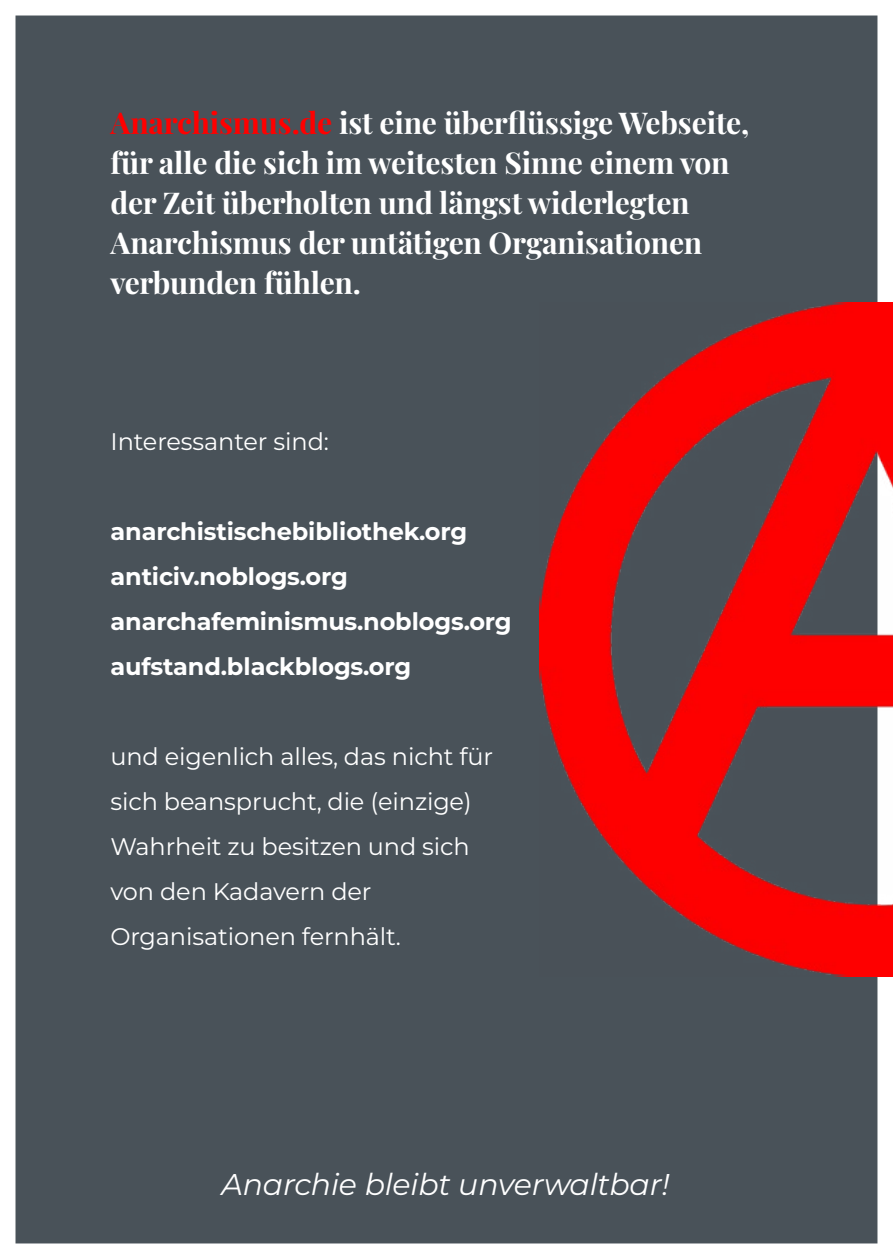
<style>
.page{position:relative;width:893px;height:1259px;background:#fff}
.page>*{position:absolute;margin:0;border:0;box-sizing:border-box;transform-origin:0 0}
.t1{font:700 30px/39.9px "Playfair Display";letter-spacing:-.005em;color:#fff}
.t2{font:italic 30px "Montserrat";letter-spacing:-.01em;color:#fff}
.t3{font:24px/45px "Montserrat";letter-spacing:-.005em;color:#fff}
.t4{font:700 24px/45px "Montserrat";letter-spacing:-.005em;color:#fff}
.s1{color:#f00}
</style>
<div class="page">
<div style="left:17px;top:17px;width:859px;height:1225px;background:#495259"></div>
<img style="left:540px;top:303px;width:353px;height:673px">
<p class="t1" style="left:111px;top:102px;width:640px"><span class="s1">Anarchismus.de</span> ist eine überflüssige Webseite, für alle die sich im weitesten Sinne einem von der Zeit überholten und längst widerlegten Anarchismus der untätigen Organisationen verbunden fühlen.</p>
<p class="t3" style="left:111px;top:419px;width:220px">Interessanter sind:</p>
<p class="t4" style="left:111px;top:509px;width:403px">anarchistischebibliothek.org anticiv.noblogs.org anarchafeminismus.noblogs.org aufstand.blackblogs.org</p>
<p class="t3" style="left:111px;top:734px;width:384px">und eigenlich alles, das nicht für sich beansprucht, die (einzige)<br>Wahrheit zu besitzen und sich von den Kadavern der<br>Organisationen fernhält.</p>
<p class="t2" style="left:222px;top:1165px;width:449px">Anarchie bleibt unverwaltbar!</p>
</div>
